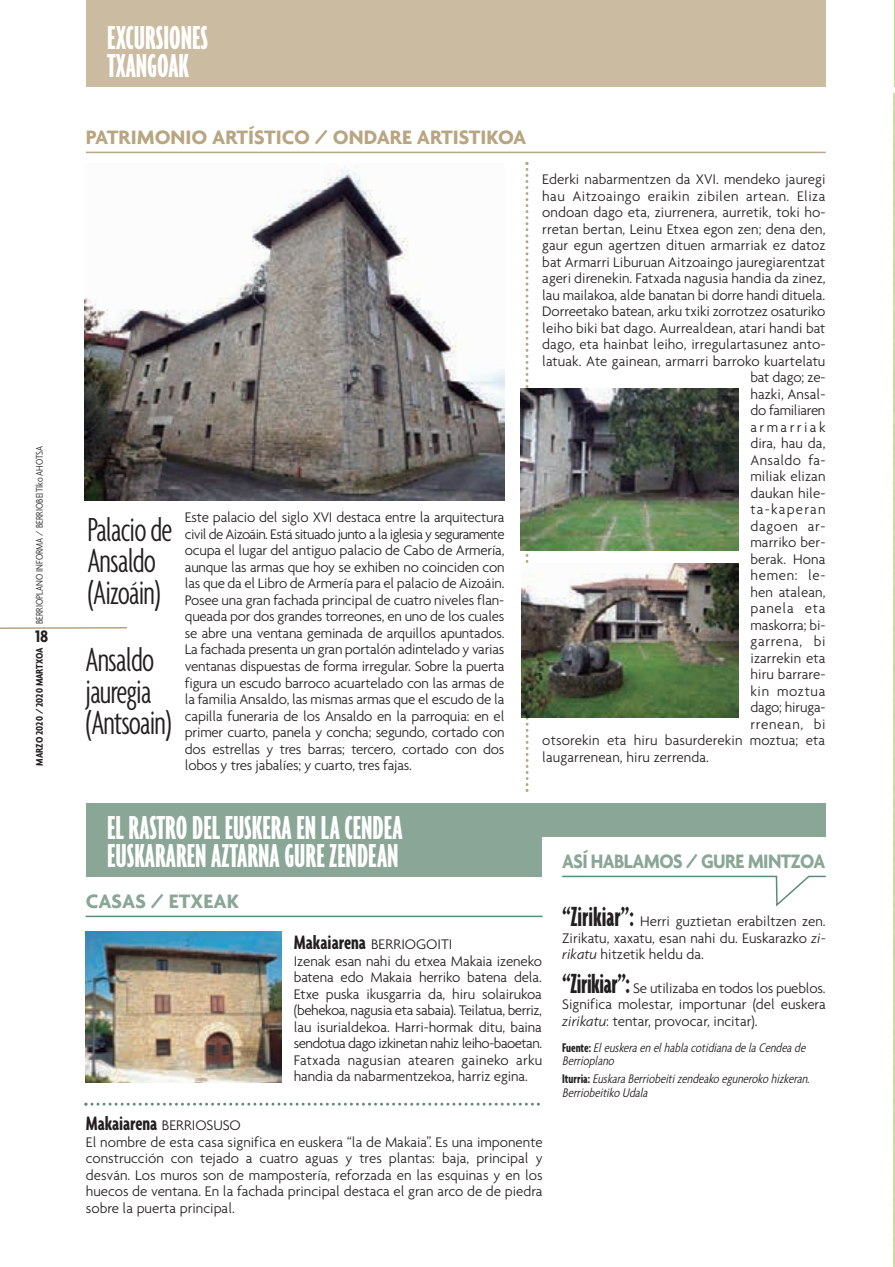
<style>
.page{position:relative;width:895px;height:1267px;background:#fff}
.page>*{position:absolute;margin:0;border:0;box-sizing:border-box;transform-origin:0 0}
.t1{font:700 ultra-condensed 36px/28.5px "Agenda";color:#fff}
.t2{font:300 extra-condensed 36px/31.5px "Agenda";letter-spacing:-.025em;color:#231f20}
.t3{font:700 21px "Agenda";color:#b8a581}
.t4{font:700 21px "Agenda";letter-spacing:-.03em;color:#8aa696;scale:.9 1}
.t5{font:700 extra-condensed 21px "Agenda";letter-spacing:-.005em;color:#231f20}
.t6{font:700 21px "Agenda";color:#8aa696}
.t7{font:700 condensed 18px "Agenda";color:#231f20}
.t8{font:300 15px/16.5px "Agenda";color:#231f20;text-align:justify}
.t9{font:300 15px "Agenda";letter-spacing:.045em;color:#231f20}
.t10{font:300 15px "Agenda";letter-spacing:.025em;color:#231f20}
.t11{font:300 15px "Agenda";letter-spacing:-.02em;color:#231f20}
.t12{font:300 15px "Agenda";letter-spacing:.02em;color:#231f20}
.t13{font:300 15px "Agenda";letter-spacing:.08em;color:#231f20}
.t14{font:300 15px "Agenda";letter-spacing:.16em;color:#231f20}
.t15{font:italic 300 condensed 13.5px/13.5px "Agenda";letter-spacing:-.015em;color:#231f20}
.t16{font:300 condensed 10.5px "Agenda";color:#231f20}
.t17{font:700 condensed 10.5px "Agenda";color:#231f20}
.s1{font-weight:700;font-stretch:extra-condensed;font-size:21px}
.s2{font-weight:300;font-stretch:normal;font-size:15px}
.s3{font-weight:700;font-stretch:ultra-condensed;font-size:30px}
.s4{font-style:italic}
.s5{font-weight:700;font-style:normal;font-stretch:extra-condensed}
</style>
<div class="page">
<svg style="left:0;top:627px;width:127px;height:2px"></svg>
<hr style="left:86px;top:152px;width:740px;height:1px;background:#b8a581">
<div style="left:86px;top:803px;width:740px;height:73px;background:#8aa696"></div>
<div style="left:543px;top:837px;width:283px;height:94px;background:#fff"></div>
<hr style="left:894px;top:0;width:1px;height:87px;background:#bfdc92">
<div style="left:86px;top:0;width:740px;height:87px;background:#cbbba1"></div>
<hr style="left:86px;top:915px;width:457px;height:2px;background:#5d8c76">
<svg style="left:84px;top:1102px;width:456px;height:3px"></svg>
<svg style="left:562px;top:875px;width:264px;height:32px"></svg>
<img style="left:86px;top:931px;width:196px;height:151px">
<svg style="left:525px;top:162px;width:4px;height:629px"></svg>
<img style="left:84px;top:166px;width:421px;height:334px">
<img style="left:521px;top:388px;width:217px;height:163px">
<img style="left:521px;top:563px;width:217px;height:154px">
<p class="t16" style="left:33px;top:624px;width:180px;rotate:-90deg">BERRIOPLANO INFORMA / BERRIOBEITIko AHOTSA</p>
<p class="t7" style="left:35px;top:625px;width:15px">18</p>
<p class="t17" style="left:33px;top:765px;width:120px;rotate:-90deg">MARZO 2020 / 2020 MARTXOA</p>
<h1 class="t1" style="left:107px;top:22px;width:102px">EXCURSIONES<br>TXANGOAK</h1>
<h2 class="t3" style="left:86px;top:124px;width:442px">PATRIMONIO ARTÍSTICO / ONDARE ARTISTIKOA</h2>
<h1 class="t2" style="left:87px;top:512px;width:86px">Palacio de<br>Ansaldo (Aizoáin)</h1>
<h1 class="t2" style="left:86px;top:642px;width:88px">Ansaldo jauregia (Antsoain)</h1>
<p class="t8" style="left:185px;top:509px;width:321px">Este palacio del siglo XVI destaca entre la arquitectura civil de Aizoáin. Está situado junto a la iglesia y seguramente ocupa el lugar del antiguo palacio de Cabo de Armería, aunque las armas que hoy se exhiben no coinciden con las que da el Libro de Armería para el palacio de Aizoáin.<br>Posee una gran fachada principal de cuatro niveles flan&shy;queada por dos grandes torreones, en uno de los cuales se abre una ventana geminada de arquillos apuntados.<br>La fachada presenta un gran portalón adintelado y varias ventanas dispuestas de forma irregular. Sobre la puerta figura un escudo barroco acuartelado con las armas de la familia Ansaldo, las mismas armas que el escudo de la capilla funeraria de los Ansaldo en la parroquia: en el primer cuarto, panela y concha; segundo, cortado con dos estrellas y tres barras; tercero, cortado con dos lobos y tres jabalíes; y cuarto, tres fajas.</p>
<p class="t8" style="left:542px;top:170px;width:285px">Ederki nabarmentzen da XVI. mendeko jauregi</p>
<p class="t10" style="left:542px;top:186px;width:285px">hau Aitzoaingo eraikin zibilen artean. Eliza</p>
<p class="t8" style="left:542px;top:203px;width:285px">ondoan dago eta, ziurrenera, aurretik, toki ho-</p>
<p class="t8" style="left:542px;top:220px;width:285px">rretan bertan, Leinu Etxea egon zen; dena den,</p>
<p class="t8" style="left:542px;top:236px;width:285px">gaur egun agertzen dituen armarriak ez datoz</p>
<p class="t8" style="left:542px;top:253px;width:284px">bat Armarri Liburuan Aitzoaingo jauregiarentzat</p>
<p class="t8" style="left:542px;top:269px;width:285px">ageri direnekin. Fatxada nagusia handia da zinez,</p>
<p class="t8" style="left:542px;top:286px;width:284px">lau mailakoa, alde banatan bi dorre handi dituela.</p>
<p class="t8" style="left:542px;top:302px;width:285px">Dorreetako batean, arku txiki zorrotzez osaturiko</p>
<p class="t8" style="left:542px;top:319px;width:285px">leiho biki bat dago. Aurrealdean, atari handi bat</p>
<p class="t8" style="left:542px;top:335px;width:285px">dago, eta hainbat leiho, irregulartasunez anto-</p>
<p class="t8" style="left:542px;top:352px;width:285px">latuak. Ate gainean, armarri barroko kuartelatu</p>
<p class="t8" style="left:750px;top:368px;width:77px">bat dago; ze-</p>
<p class="t8" style="left:750px;top:385px;width:77px">hazki, Ansal-</p>
<p class="t11" style="left:750px;top:401px;width:77px">do familiaren</p>
<p class="t14" style="left:750px;top:417px;width:77px">armarriak</p>
<p class="t8" style="left:750px;top:434px;width:77px">dira, hau da,</p>
<p class="t12" style="left:750px;top:450px;width:77px">Ansaldo fa-</p>
<p class="t8" style="left:750px;top:467px;width:77px">miliak elizan</p>
<p class="t8" style="left:750px;top:484px;width:77px">daukan hile-</p>
<p class="t13" style="left:750px;top:500px;width:77px">ta-kaperan</p>
<p class="t9" style="left:750px;top:516px;width:77px">dagoen ar-</p>
<p class="t8" style="left:750px;top:533px;width:77px">marriko ber-</p>
<p class="t8" style="left:750px;top:550px;width:76px">berak. Hona</p>
<p class="t8" style="left:750px;top:566px;width:77px">hemen: le-</p>
<p class="t8" style="left:750px;top:583px;width:76px">hen atalean,</p>
<p class="t9" style="left:750px;top:599px;width:76px">panela eta</p>
<p class="t8" style="left:750px;top:616px;width:77px">maskorra; bi-</p>
<p class="t9" style="left:750px;top:632px;width:76px">garrena, bi</p>
<p class="t8" style="left:750px;top:649px;width:76px">izarrekin eta</p>
<p class="t8" style="left:750px;top:665px;width:77px">hiru barrare-</p>
<p class="t9" style="left:750px;top:681px;width:76px">kin moztua</p>
<p class="t8" style="left:750px;top:698px;width:77px">dago; hiruga-</p>
<p class="t9" style="left:750px;top:714px;width:76px">rrenean, bi</p>
<p class="t8" style="left:542px;top:731px;width:284px">otsorekin eta hiru basurderekin moztua; eta</p>
<p class="t8" style="left:542px;top:748px;width:168px">laugarrenean, hiru zerrenda.</p>
<h1 class="t1" style="left:107px;top:811px;width:297px">EL RASTRO DEL EUSKERA EN LA CENDEA<br>EUSKARAREN AZTARNA GURE ZENDEAN</h1>
<h2 class="t4" style="left:562px;top:848px;width:294px">ASÍ HABLAMOS / GURE MINTZOA</h2>
<h2 class="t6" style="left:86px;top:888px;width:155px">CASAS / ETXEAK</h2>
<p class="t8" style="left:294px;top:935px;width:250px;text-align:left"><span class="s1">Makaiarena</span> BERRIOGOITI<br>Izenak esan nahi du etxea Makaia izeneko batena edo Makaia herriko batena dela.<br>Etxe puska ikusgarria da, hiru solairukoa (behekoa, nagusia eta sabaia). Teilatua, berriz, lau isurialdekoa. Harri-hormak ditu, baina sendotua dago izkinetan nahiz leiho-baoetan.<br>Fatxada nagusian atearen gaineko arku handia da nabarmentzekoa, harriz egina.</p>
<h2 class="t5" style="left:86px;top:1110px;width:156px">Makaiarena <span class="s2">BERRIOSUSO</span></h2>
<p class="t8" style="left:86px;top:1132px;width:458px">El nombre de esta casa significa en euskera “la de Makaia”. Es una imponente construcción con tejado a cuatro aguas y tres plantas: baja, principal y desván. Los muros son de mampostería, reforzada en las esquinas y en los huecos de ventana. En la fachada principal destaca el gran arco de de piedra sobre la puerta principal.</p>
<p class="t8" style="left:562px;top:912px;width:265px"><span class="s3">“Zirikiar”:</span> Herri guztietan erabiltzen zen.<br>Zirikatu, xaxatu, esan nahi du. Euskarazko <span class="s4">zi&shy;rikatu</span> hitzetik heldu da.</p>
<p class="t8" style="left:562px;top:979px;width:265px"><span class="s3">“Zirikiar”:</span> Se utilizaba en todos los pueblos.<br>Significa molestar, importunar (del euskera <span class="s4">zirikatu</span>: tentar, provocar, incitar).</p>
<p class="t15" style="left:562px;top:1040px;width:247px"><span class="s5">Fuente:</span> Eleuskera en elhabla cotidiana de la Cendea de<br>Berrioplano</p>
<p class="t15" style="left:562px;top:1071px;width:251px"><span class="s5">Iturria:</span> Euskara Berriobeitizendeako eguneroko hizkeran.<br>Berriobeitiko Udala</p>
</div>
